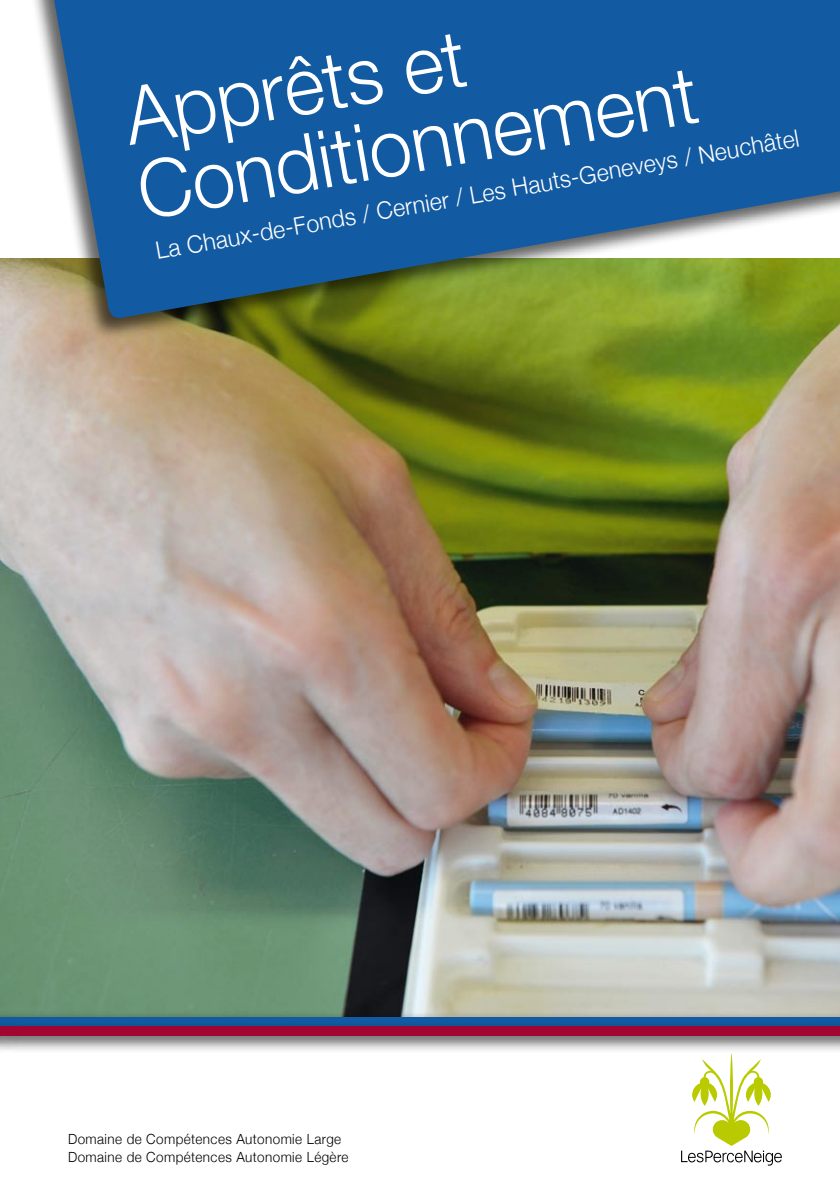
<style>
.page{position:relative;width:840px;height:1191px;background:#fff}
.page>*{position:absolute;margin:0;border:0;box-sizing:border-box;transform-origin:0 0}
.t1{font:300 80px/76px "Helvetica Neue";color:#fff;scale:.96 1}
.t2{font:300 24px "Helvetica Neue";color:#fff;scale:.96 1}
.t3{font:300 14px "Helvetica Neue";letter-spacing:.03em;color:#000;scale:.96 1}
</style>
<div class="page">
<img style="left:0;top:258px;width:839px;height:752px">
<svg style="left:681px;top:1062px;width:100px;height:103px"></svg>
<div style="left:25px;top:0;width:814px;height:353px;background:#000;opacity:.6"></div>
<svg style="left:45px;top:0;width:794px;height:320px;background:#316c94"></svg>
<div style="left:0;top:1010px;width:839px;height:42px;background:#000;opacity:.65"></div>
<div style="left:0;top:1017px;width:839px;height:9px;background:#125ba3"></div>
<div style="left:0;top:1020px;width:839px;height:42px;background:#000;opacity:.65"></div>
<div style="left:0;top:1026px;width:839px;height:10px;background:#a00631"></div>
<h1 class="t1" style="left:118px;top:78px;width:591px;rotate:-10deg">Apprêts et<br>Conditionnement</h1>
<h2 class="t2" style="left:153px;top:236px;width:681px;rotate:-10deg">La Chaux-de-Fonds / Cernier / Les Hauts-Geneveys / Neuchâtel</h2>
<p class="t3" style="left:68px;top:1130px;width:286px">Domaine de Compétences Autonomie Large</p>
<p class="t3" style="left:68px;top:1148px;width:293px">Domaine de Compétences Autonomie Légère</p>
</div>
